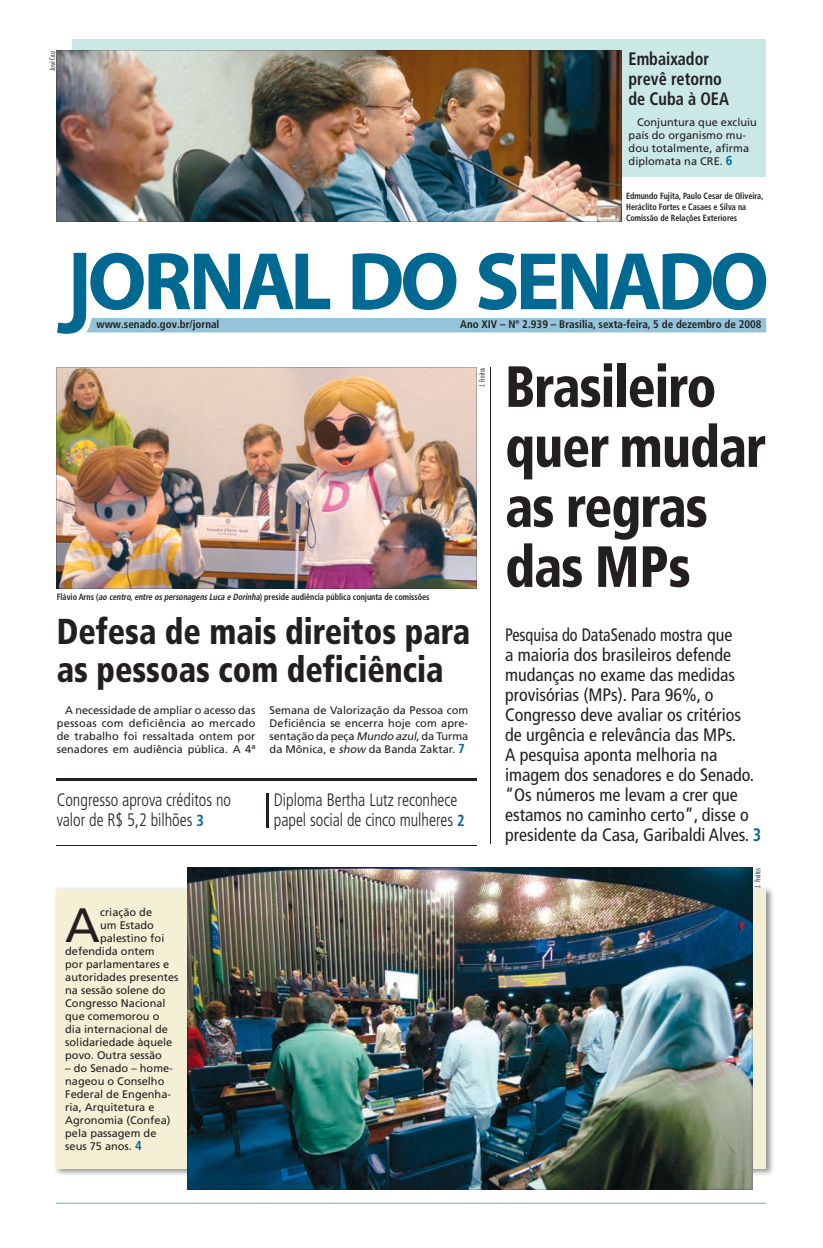
<style>
.page{position:relative;width:823px;height:1248px;background:#fff}
.page>*{position:absolute;margin:0;border:0;box-sizing:border-box;transform-origin:0 0}
.t1{font:900 condensed 58px/60px "Frutiger";letter-spacing:-.02em;color:#231f20;scale:.9 1}
.t2{font:48.2px "Frutiger";color:#231f20}
.t3{font:900 condensed 36px/38px "Frutiger";color:#231f20;scale:.9 1}
.t4{font:condensed 18px/20px "Frutiger";color:#231f20;scale:.9 1}
.t5{font:300 condensed 18px/20px "Frutiger";color:#231f20;scale:.9 1}
.t6{font:700 condensed 18px/20px "Frutiger";color:#231f20;scale:.9 1}
.t7{font:11px/13px "Frutiger";color:#231f20}
.t8{font:700 condensed 11px "Frutiger";color:#231f20}
.t9{font:700 condensed 9px/11px "Frutiger";color:#231f20;scale:.9 1}
.t10{font:300 condensed 8px "Futura BT";color:#231f20}
.s1{font-weight:700;font-stretch:condensed;font-size:13px;color:#006991}
.s2{font-style:italic}
.s3{font-weight:700;font-size:16px;color:#006991}
.s4{font-weight:700;color:#006991}
</style>
<div class="page">
<svg style="left:56px;top:1202px;width:709px;height:1px"></svg>
<img style="left:55px;top:886px;width:718px;height:302px">
<div style="left:57px;top:889px;width:708px;height:279px;background:#f3f0d5"></div>
<div style="left:73px;top:40px;width:692px;height:137px;background:#c9e8e6"></div>
<svg style="left:57px;top:253px;width:708px;height:81px"></svg>
<img style="left:57px;top:367px;width:419px;height:221px">
<img style="left:57px;top:51px;width:564px;height:170px">
<img style="left:187px;top:867px;width:564px;height:322px">
<hr style="left:490px;top:367px;width:1px;height:477px;background:#231f20">
<hr style="left:57px;top:778px;width:419px;height:2px;background:#231f20">
<hr style="left:57px;top:845px;width:419px;height:1px;background:#231f20">
<hr style="left:266px;top:793px;width:2px;height:34px;background:#231f20">
<p class="t10" style="left:47px;top:71px;width:22px;rotate:-90deg">José Cruz</p>
<h3 class="t6" style="left:628px;top:48px;width:113px">Embaixador prevê retorno de Cuba à OEA</h3>
<p class="t7" style="left:628px;top:115px;width:130px;text-indent:9px">conjuntura que excluiu país do organismo mu&shy;dou totalmente, afirma diplomata na cRe. <span class="s1">6</span></p>
<p class="t9" style="left:625px;top:190px;width:154px">Edmundo Fujita, Paulo Cesar de Oliveira,<br>Heráclito Fortes e Casaes e Silva na<br>Comissão de Relações Exteriores</p>
<p class="t8" style="left:97px;top:318px;width:124px">www.senado.gov.br/jornal</p>
<p class="t8" style="left:460px;top:318px;width:303px">Ano XIV – Nº 2.939 – Brasília, sexta-feira, 5 de dezembro de 2008</p>
<p class="t10" style="left:477px;top:387px;width:21px;rotate:-90deg">J. Freitas</p>
<h1 class="t1" style="left:505px;top:356px;width:291px">Brasileiro quer mudar as regras das MPs</h1>
<p class="t9" style="left:57px;top:591px;width:415px">Flávio Arns (<span class="s2">ao centro,entre ospersonagensLuca e Dorinha</span>) preside audiência pública conjunta de comissões</p>
<h3 class="t3" style="left:57px;top:612px;width:460px">Defesa de mais direitos para as pessoas com deficiência</h3>
<p class="t7" style="left:57px;top:703px;width:200px;text-align:justify;text-indent:9px">a necessidade de ampliar o acesso das pessoas com deficiência ao mercado de trabalho foi ressaltada ontem por senadores em audiência pública. a 4ª</p>
<p class="t7" style="left:269px;top:703px;width:200px;text-align:justify">semana de Valorização da Pessoa com deficiência se encerra hoje com apre&shy;sentação da peça <span class="s2">Mundo azul</span>, da Turma da Mônica, e <span class="s2">show</span> da Banda Zaktar. <span class="s1">7</span></p>
<h3 class="t5" style="left:57px;top:790px;width:195px">Congresso aprova créditos no valor de R$ 5,2 bilhões <span class="s3">3</span></h3>
<h3 class="t5" style="left:274px;top:790px;width:213px">Diploma Bertha Lutz reconhece papel social de cinco mulheres <span class="s3">2</span></h3>
<h2 class="t2" style="left:65px;top:896px;width:36px">a</h2>
<p class="t7" style="left:100px;top:905px;width:53px">criação de</p>
<p class="t7" style="left:100px;top:918px;width:55px">um estado</p>
<p class="t7" style="left:100px;top:931px;width:66px">palestino foi</p>
<p class="t7" style="left:65px;top:944px;width:91px">defendida ontem</p>
<p class="t7" style="left:65px;top:957px;width:105px">por parlamentares e</p>
<p class="t7" style="left:65px;top:970px;width:115px">autoridades presentes</p>
<p class="t7" style="left:65px;top:983px;width:102px">na sessão solene do</p>
<p class="t7" style="left:65px;top:996px;width:102px">congresso nacional</p>
<p class="t7" style="left:65px;top:1009px;width:96px">que comemorou o</p>
<p class="t7" style="left:65px;top:1022px;width:104px">dia internacional de</p>
<p class="t7" style="left:65px;top:1035px;width:108px">solidariedade àquele</p>
<p class="t7" style="left:65px;top:1048px;width:98px">povo. Outra sessão</p>
<p class="t7" style="left:65px;top:1061px;width:109px">– do senado – home&shy;nageou o conselho<br>Federal de engenha&shy;ria, arquitetura e agronomia (confea) pela passagem de seus 75 anos. <span class="s1">4</span></p>
<p class="t4" style="left:505px;top:624px;width:286px">Pesquisa do DataSenado mostra que<br>a maioria dos brasileiros defende mudanças no exame das medidas provisórias (MPs). Para 96%, o Congresso deve avaliar os critérios de urgência e relevância das MPs.<br>A pesquisa aponta melhoria na imagem dos senadores e do Senado. “Os números me levam a crer que estamos no caminho certo”, disse o presidente da Casa, Garibaldi Alves. <span class="s4">3</span></p>
<p class="t10" style="left:752px;top:887px;width:21px;rotate:-90deg">J. Freitas</p>
</div>
